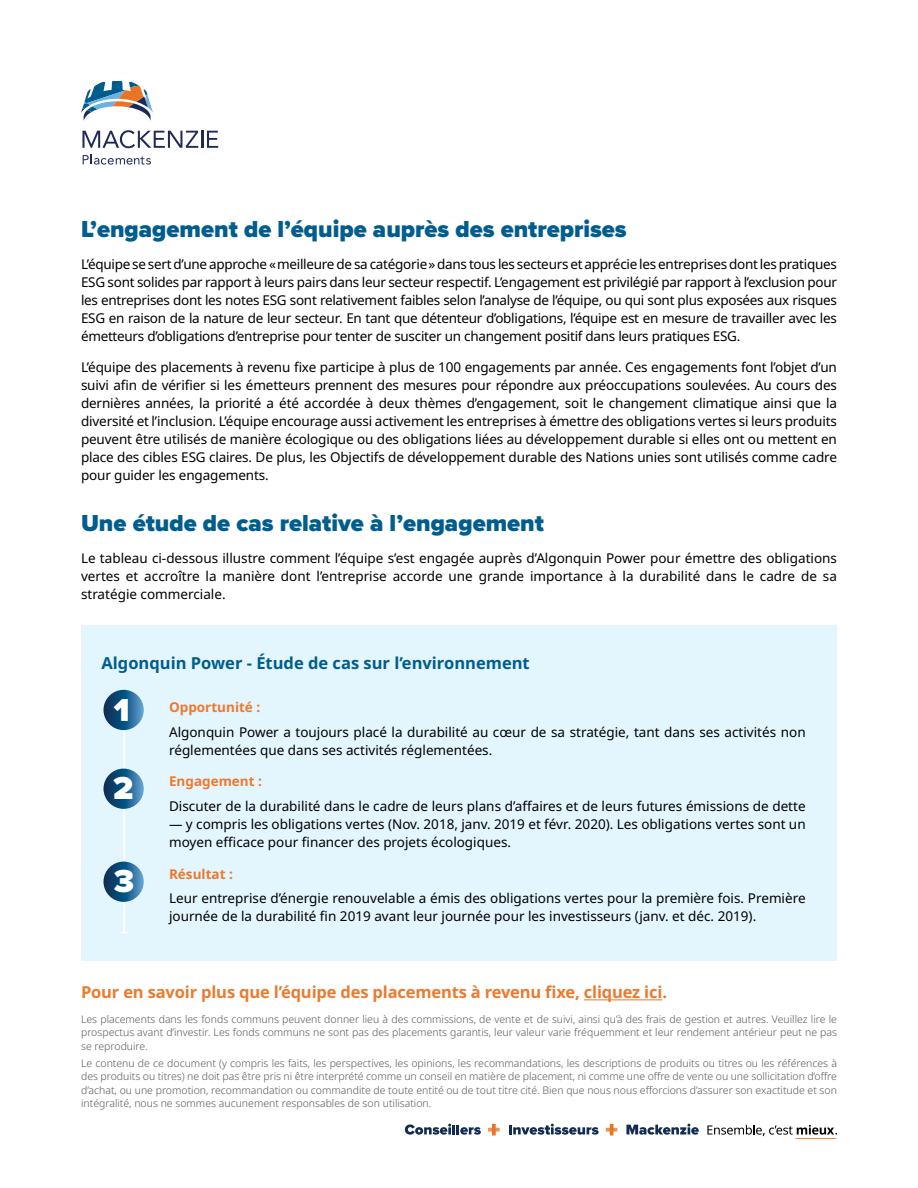
<style>
.page{position:relative;width:918px;height:1188px;background:#fff}
.page>*{position:absolute;margin:0;border:0;box-sizing:border-box;transform-origin:0 0}
.t1{font:900 33px "Proxima Nova";color:#fff}
.t2{font:900 24px "Proxima Nova";color:#005d8e}
.CTA{font:700 16.5px "Noto Sans";letter-spacing:-.01em;color:#eb7a2f}
.t3{font:700 16.5px "Noto Sans";color:#005d8e}
.body_copy{font:13.5px/18px "Noto Sans";color:#000;text-align:justify}
.body_copy-2{font:700 13.5px "Noto Sans";color:#eb7a2f}
.legal{font:300 10.5px/13.5px "Noto Sans";color:#58595b;text-align:justify}
</style>
<div class="page">
<div style="left:81px;top:625px;width:756px;height:336px;background:#e3f5fd"></div>
<svg style="left:707px;top:1125px;width:130px;height:14px"></svg>
<svg style="left:626px;top:1124px;width:73px;height:11px"></svg>
<svg style="left:488px;top:1124px;width:12px;height:11px"></svg>
<svg style="left:606px;top:1124px;width:11px;height:11px"></svg>
<svg style="left:405px;top:1124px;width:76px;height:11px"></svg>
<svg style="left:509px;top:1124px;width:90px;height:11px"></svg>
<svg style="left:81px;top:81px;width:72px;height:40px"></svg>
<svg style="left:82px;top:130px;width:136px;height:18px"></svg>
<svg style="left:83px;top:154px;width:68px;height:11px"></svg>
<hr style="left:584px;top:999px;width:78px;height:1px;background:#eb7a2f">
<hr style="left:123px;top:719px;width:2px;height:213px;background:#fff">
<svg style="left:104px;top:690px;width:40px;height:40px"></svg>
<svg style="left:104px;top:769px;width:40px;height:40px"></svg>
<svg style="left:104px;top:862px;width:40px;height:40px"></svg>
<h2 class="t2" style="left:81px;top:211px;width:547px">L’engagement de l’équipe auprès des entreprises</h2>
<p class="body_copy" style="left:81px;top:255px;width:758px">L’équipe se sert d’une approche «meilleure de sa catégorie» dans tous les secteurs et apprécie les entreprises dont les pratiques ESG sont solides par rapport à leurs pairs dans leur secteur respectif. L’engagement est privilégié par rapport à l’exclusion pour les entreprises dont les notes ESG sont relativement faibles selon l’analyse de l’équipe, ou qui sont plus exposées aux risques ESG en raison de la nature de leur secteur. En tant que détenteur d’obligations, l’équipe est en mesure de travailler avec les émetteurs d’obligations d’entreprise pour tenter de susciter un changement positif dans leurs pratiques ESG.</p>
<p class="body_copy" style="left:81px;top:359px;width:758px">L’équipe des placements à revenu fixe participe à plus de 100 engagements par année. Ces engagements font l’objet d’un suivi afin de vérifier si les émetteurs prennent des mesures pour répondre aux préoccupations soulevées. Au cours des dernières années, la priorité a été accordée à deux thèmes d’engagement, soit le changement climatique ainsi que la diversité et l’inclusion. L’équipe encourage aussi activement les entreprises à émettre des obligations vertes si leurs produits peuvent être utilisés de manière écologique ou des obligations liées au développement durable si elles ont ou mettent en place des cibles ESG claires. De plus, les Objectifs de développement durable des Nations unies sont utilisés comme cadre pour guider les engagements.</p>
<h2 class="t2" style="left:81px;top:505px;width:465px">Une étude de cas relative à l’engagement</h2>
<p class="body_copy" style="left:81px;top:549px;width:758px">Le tableau ci-dessous illustre comment l’équipe s’est engagée auprès d’Algonquin Power pour émettre des obligations vertes et accroître la manière dont l’entreprise accorde une grande importance à la durabilité dans le cadre de sa stratégie commerciale.</p>
<h3 class="t3" style="left:102px;top:652px;width:430px">Algonquin Power - Étude de cas sur l’environnement</h3>
<p class="body_copy-2" style="left:169px;top:698px;width:93px">Opportunité :</p>
<p class="body_copy" style="left:169px;top:723px;width:638px">Algonquin Power a toujours placé la durabilité au cœur de sa stratégie, tant dans ses activités non réglementées que dans ses activités réglementées.</p>
<p class="body_copy-2" style="left:169px;top:772px;width:94px">Engagement :</p>
<p class="body_copy" style="left:169px;top:798px;width:638px">Discuter de la durabilité dans le cadre de leurs plans d’affaires et de leurs futures émissions de dette</p>
<p class="body_copy" style="left:169px;top:816px;width:638px">— y compris les obligations vertes (Nov. 2018, janv. 2019 et févr. 2020). Les obligations vertes sont un moyen efficace pour financer des projets écologiques.</p>
<p class="body_copy-2" style="left:169px;top:864px;width:65px">Résultat :</p>
<p class="body_copy" style="left:169px;top:890px;width:638px">Leur entreprise d’énergie renouvelable a émis des obligations vertes pour la première fois. Première journée de la durabilité fin 2019 avant leur journée pour les investisseurs (janv. et déc. 2019).</p>
<h1 class="t1" style="left:114px;top:685px;width:17px">1</h1>
<h1 class="t1" style="left:113px;top:764px;width:22px">2</h1>
<h1 class="t1" style="left:114px;top:857px;width:22px">3</h1>
<p class="CTA" style="left:81px;top:981px;width:588px">Pour en savoir plus que l’équipe des placements à revenu fixe, cliquez ici.</p>
<p class="legal" style="left:81px;top:1012px;width:757px">Les placements dans les fonds communs peuvent donner lieu à des commissions, de vente et de suivi, ainsi qu’à des frais de gestion et autres. Veuillez lire le prospectus avant d’investir. Les fonds communs ne sont pas des placements garantis, leur valeur varie fréquemment et leur rendement antérieur peut ne pas se reproduire.</p>
<p class="legal" style="left:81px;top:1056px;width:757px">Le contenu de ce document (y compris les faits, les perspectives, les opinions, les recommandations, les descriptions de produits ou titres ou les références à des produits ou titres) ne doit pas être pris ni être interprété comme un conseil en matière de placement, ni comme une offre de vente ou une sollicitation d’offre d’achat, ou une promotion, recommandation ou commandite de toute entité ou de tout titre cité. Bien que nous nous efforcions d’assurer son exactitude et son intégralité, nous ne sommes aucunement responsables de son utilisation.</p>
</div>
